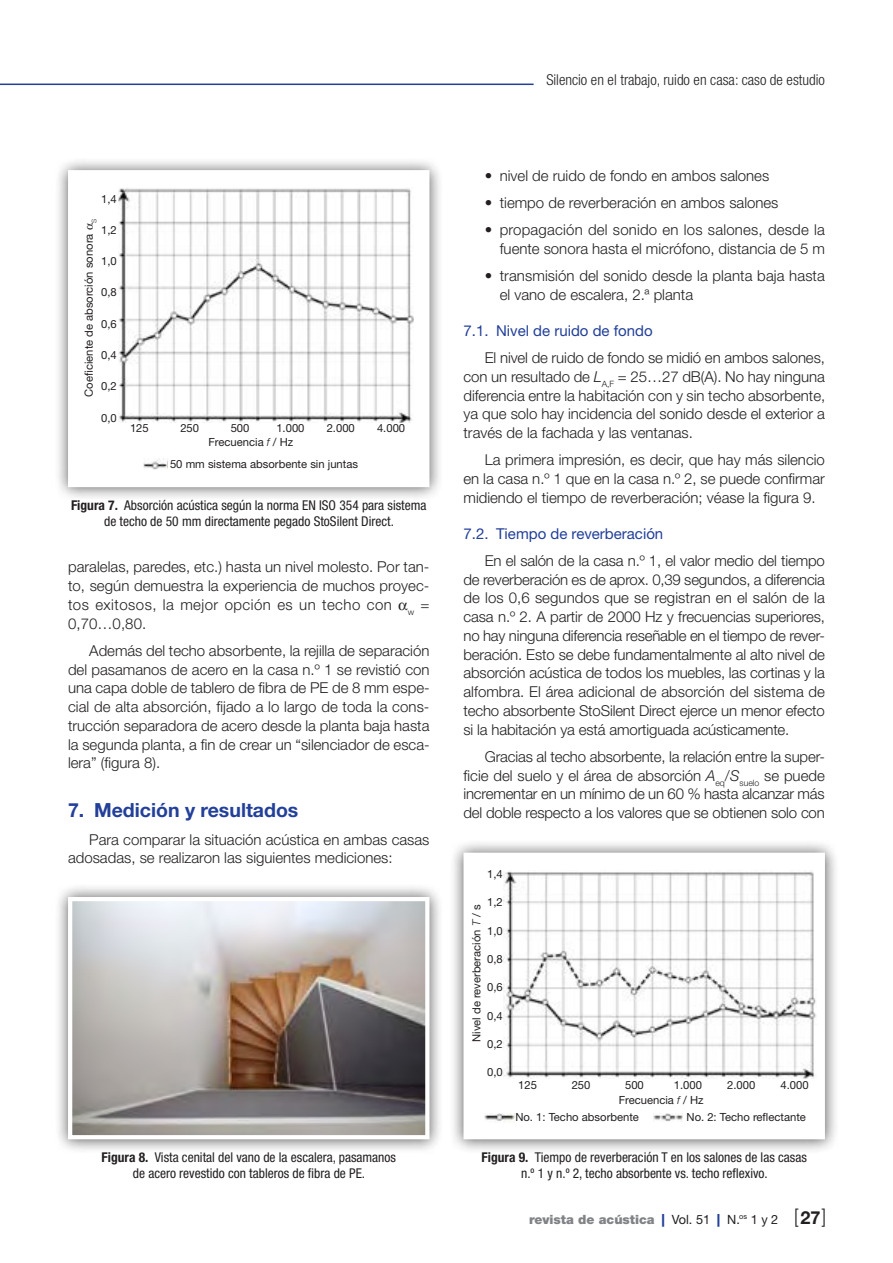
<style>
.page{position:relative;width:893px;height:1263px;background:#fff}
.page>*{position:absolute;margin:0;border:0;box-sizing:border-box;transform-origin:0 0}
.t1{font:300 19.8px "Helvetica Neue LT Std";color:#231f20;scale:.91 1}
.t2{font:700 19.5px "Helvetica Neue LT Std";color:#223f99}
.t3{font:300 15px/18.8px "Helvetica Neue LT Std";color:#231f20;text-align:justify}
.t4{font:15px "Helvetica Neue LT Std";color:#223f99}
.t5{font:300 condensed 15px "Helvetica Neue LT Std";color:#231f20}
.t6{font:condensed 13.5px/16.2px "Helvetica Neue LT Std";color:#231f20;text-align:center}
.t7{font:900 12.75px "Helvetica Neue LT Std";color:#808285}
.t8{font:11.25px/22px "Helvetica Neue LT Std";color:#231f20}
.s1{font-weight:300;font-style:italic}
.s2{font-weight:700}
.s3{font-style:italic}
.s4{color:#223f99}
.s5{font-weight:400;color:#231f20}
.s6{font-weight:700;font-size:18px}
</style>
<div class="page">
<hr style="left:0;top:84px;width:534px;height:1px;background:#223f99">
<div style="left:54px;top:156px;width:389px;height:345px;background:#231f20;opacity:.75"></div>
<div style="left:68px;top:170px;width:361px;height:317px;background:#fff"></div>
<img style="left:119px;top:188px;width:294px;height:235px">
<img style="left:144px;top:459px;width:23px;height:11px">
<div style="left:54px;top:883px;width:389px;height:270px;background:#231f20;opacity:.75"></div>
<img style="left:73px;top:902px;width:351px;height:232px">
<div style="left:68px;top:897px;width:361px;height:242px;border:4px solid #fff"></div>
<div style="left:450px;top:838px;width:389px;height:315px;background:#231f20;opacity:.75"></div>
<div style="left:463px;top:853px;width:362px;height:286px;background:#fff"></div>
<img style="left:504px;top:871px;width:312px;height:208px">
<img style="left:484px;top:1113px;width:30px;height:9px">
<img style="left:653px;top:1113px;width:30px;height:9px">
<p class="t8" style="left:101px;top:187px;width:17px">1,4</p>
<p class="t8" style="left:101px;top:219px;width:17px">1,2</p>
<p class="t8" style="left:101px;top:250px;width:17px">1,0</p>
<p class="t8" style="left:101px;top:281px;width:17px">0,8</p>
<p class="t8" style="left:101px;top:312px;width:17px">0,6</p>
<p class="t8" style="left:101px;top:344px;width:17px">0,4</p>
<p class="t8" style="left:101px;top:375px;width:17px">0,2</p>
<p class="t8" style="left:101px;top:406px;width:17px">0,0</p>
<p class="t8" style="left:78px;top:397px;width:179px;rotate:-90deg">Coeficiente de absorción sonora <sub>S</sub></p>
<p class="t8" style="left:130px;top:417px;width:20px">125</p>
<p class="t8" style="left:180px;top:417px;width:20px">250</p>
<p class="t8" style="left:231px;top:417px;width:20px">500</p>
<p class="t8" style="left:276px;top:417px;width:30px">1.000</p>
<p class="t8" style="left:327px;top:417px;width:30px">2.000</p>
<p class="t8" style="left:377px;top:417px;width:30px">4.000</p>
<p class="t8" style="left:170px;top:431px;width:189px;text-indent:38px">Frecuencia <span class="s1">f</span> / Hz<br>50 mm sistema absorbente sin juntas</p>
<p class="t6" style="left:71px;top:497px;width:357px"><span class="s2">Figura 7.</span> Absorción acústica según la norma EN ISO 354 para sistema de techo de 50 mm directamente pegado StoSilent Direct.</p>
<p class="t3" style="left:68px;top:557px;width:363px">paralelas, paredes, etc.) hasta un nivel molesto. Por tan&shy;to, según demuestra la experiencia de muchos proyec&shy;tos exitosos, la mejor opción es un techo con <sub>w</sub> = 0,70…0,80.</p>
<p class="t3" style="left:68px;top:641px;width:363px;text-indent:21px">Además del techo absorbente, la rejilla de separación del pasamanos de acero en la casa n.º 1 se revistió con una capa doble de tablero de fibra de PE de 8 mm espe&shy;cial de alta absorción, fijado a lo largo de toda la cons&shy;trucción separadora de acero desde la planta baja hasta la segunda planta, a fin de crear un “silenciador de esca&shy;lera” (figura 8).</p>
<h2 class="t2" style="left:68px;top:798px;width:232px">7. Medición y resultados</h2>
<p class="t3" style="left:68px;top:829px;width:363px;text-indent:21px">Para comparar la situación acústica en ambas casas adosadas, se realizaron las siguientes mediciones:</p>
<p class="t5" style="left:546px;top:71px;width:280px">Silencio en el trabajo, ruido en casa: caso de estudio</p>
<p class="t3" style="left:485px;top:166px;width:286px">• nivel de ruido de fondo en ambos salones</p>
<p class="t3" style="left:485px;top:193px;width:295px">• tiempo de reverberación en ambos salones</p>
<p class="t3" style="left:485px;top:220px;width:342px;text-align:right">• propagación del sonido en los salones, desde la fuente sonora hasta el micrófono, distancia de 5 m</p>
<p class="t3" style="left:500px;top:266px;width:327px;text-indent:-15px">• transmisión del sonido desde la planta baja hasta el vano de escalera, 2.ª planta</p>
<p class="t4" style="left:463px;top:322px;width:191px">7.1. Nivel de ruido de fondo</p>
<p class="t3" style="left:463px;top:348px;width:363px;text-indent:21px">El nivel de ruido de fondo se midió en ambos salones, con un resultado de <span class="s3">L</span><sub>A,F</sub> = 25…27 dB(A). No hay ninguna diferencia entre la habitación con y sin techo absorbente, ya que solo hay incidencia del sonido desde el exterior a través de la fachada y las ventanas.</p>
<p class="t3" style="left:463px;top:450px;width:363px;text-indent:21px">La primera impresión, es decir, que hay más silencio en la casa n.º 1 que en la casa n.º 2, se puede confirmar midiendo el tiempo de reverberación; véase la figura 9.</p>
<p class="t4" style="left:463px;top:524px;width:201px">7.2. Tiempo de reverberación</p>
<p class="t3" style="left:463px;top:551px;width:363px;text-indent:21px">En el salón de la casa n.º 1, el valor medio del tiempo de reverberación es de aprox. 0,39 segundos, a diferencia de los 0,6 segundos que se registran en el salón de la casa n.º 2. A partir de 2000 Hz y frecuencias superiores, no hay ninguna diferencia reseñable en el tiempo de rever&shy;beración. Esto se debe fundamentalmente al alto nivel de absorción acústica de todos los muebles, las cortinas y la alfombra. El área adicional de absorción del sistema de techo absorbente StoSilent Direct ejerce un menor efecto si la habitación ya está amortiguada acústicamente.</p>
<p class="t3" style="left:463px;top:747px;width:363px;text-indent:21px">Gracias al techo absorbente, la relación entre la super&shy;ficie del suelo y el área de absorción <span class="s3">A</span><sub>eq</sub>/<span class="s3">S</span><sub>suelo</sub> se puede incrementar en un mínimo de un 60 % hasta alcanzar más del doble respecto a los valores que se obtienen solo con</p>
<p class="t8" style="left:487px;top:863px;width:17px">1,4</p>
<p class="t8" style="left:487px;top:891px;width:17px">1,2</p>
<p class="t8" style="left:487px;top:919px;width:17px">1,0</p>
<p class="t8" style="left:487px;top:948px;width:17px">0,8</p>
<p class="t8" style="left:487px;top:976px;width:17px">0,6</p>
<p class="t8" style="left:487px;top:1004px;width:17px">0,4</p>
<p class="t8" style="left:487px;top:1033px;width:17px">0,2</p>
<p class="t8" style="left:487px;top:1061px;width:17px">0,0</p>
<p class="t8" style="left:465px;top:1042px;width:139px;rotate:-90deg">Nivel de reverberación <span class="s1">T</span> / s</p>
<p class="t8" style="left:518px;top:1074px;width:20px">125</p>
<p class="t8" style="left:572px;top:1074px;width:20px">250</p>
<p class="t8" style="left:625px;top:1074px;width:20px">500</p>
<p class="t8" style="left:674px;top:1074px;width:30px">1.000</p>
<p class="t8" style="left:727px;top:1074px;width:30px">2.000</p>
<p class="t8" style="left:781px;top:1074px;width:30px">4.000</p>
<p class="t8" style="left:515px;top:1091px;width:190px;line-height:17.4px;text-indent:103px">Frecuencia <span class="s1">f</span> / Hz<br>No. 1: Techo absorbente</p>
<p class="t8" style="left:686px;top:1106px;width:121px">No. 2: Techo reflectante</p>
<p class="t6" style="left:102px;top:1149px;width:296px"><span class="s2">Figura 8.</span> Vista cenital del vano de la escalera, pasamanos de acero revestido con tableros de fibra de PE.</p>
<p class="t6" style="left:482px;top:1149px;width:327px"><span class="s2">Figura 9.</span> Tiempo de reverberación T en los salones de las casas n.º 1 y n.º 2, techo absorbente vs. techo reflexivo.</p>
<p class="t7" style="left:529px;top:1212px;width:251px">revista de acústica <span class="s4">|</span> <span class="s5">Vol. 51</span> <span class="s4">|</span> <span class="s5">N.</span><sup>os</sup> <span class="s5">1 y 2</span></p>
<h1 class="t1" style="left:794px;top:1204px;width:37px">[<span class="s6">27</span>]</h1>
</div>
